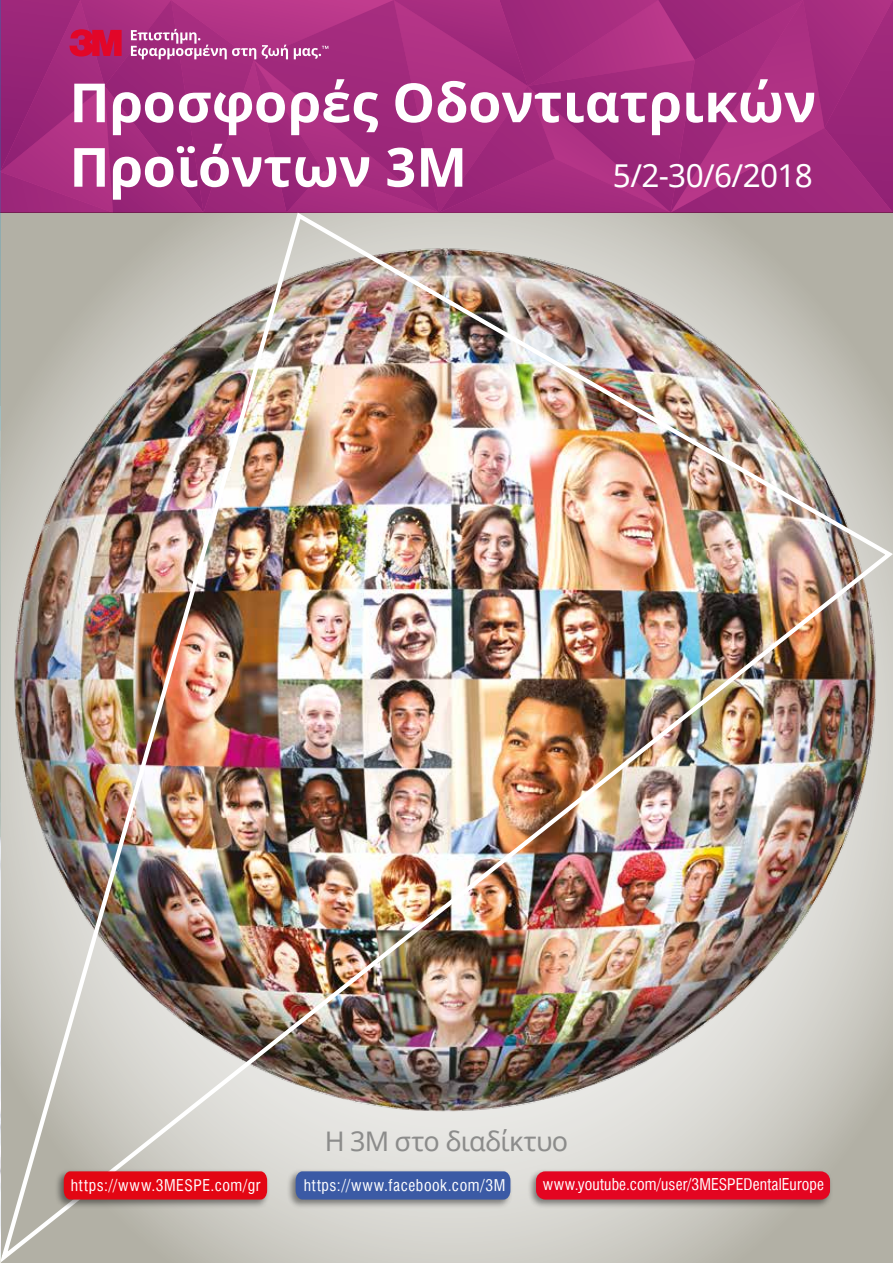
<style>
.page{position:relative;width:893px;height:1263px;background:#fff}
.page>*{position:absolute;margin:0;border:0;box-sizing:border-box;transform-origin:0 0}
.t1{font:700 54px/64.5px "Noto Sans";color:#fff}
.t2{font:31.5px "Noto Sans";letter-spacing:-.02em;color:#fff}
.t3{font:27px "Noto Sans";letter-spacing:-.025em;color:#8c8c8b}
.t4{font:16.2px "UB Helvetica Cond";letter-spacing:.025em;color:#fff}
.t5{font:16.2px "UB Helvetica Cond";letter-spacing:.005em;color:#fff}
</style>
<div class="page">
<svg style="left:1px;top:0;width:892px;height:213px;background:#a42c7e"></svg>
<img style="left:1px;top:213px;width:892px;height:1050px">
<div style="left:55px;top:1168px;width:215px;height:41px;background:#000;opacity:.45"></div>
<div style="left:64px;top:1171px;width:203px;height:28px;background:#e30613"></div>
<img style="left:0;top:407px;width:1px;height:856px">
<svg style="left:0;top:0;width:1px;height:431px"></svg>
<h1 class="t1" style="left:69px;top:69px;width:748px">Προσφορές Οδοντιατρικών<br>Προϊόντων 3Μ</h1>
<h2 class="t2" style="left:613px;top:154px;width:201px">5/2-30/6/2018</h2>
<p class="t4" style="left:71px;top:1176px;width:191px">https://www.3MESPE.com/gr</p>
<h3 class="t3" style="left:325px;top:1122px;width:245px">Η 3M στο διαδίκτυo</h3>
<p class="t4" style="left:304px;top:1176px;width:203px">https://www.facebook.com/3M</p>
<p class="t5" style="left:543px;top:1175px;width:282px">www.youtube.com/user/3MESPEDentalEurope</p>
</div>
